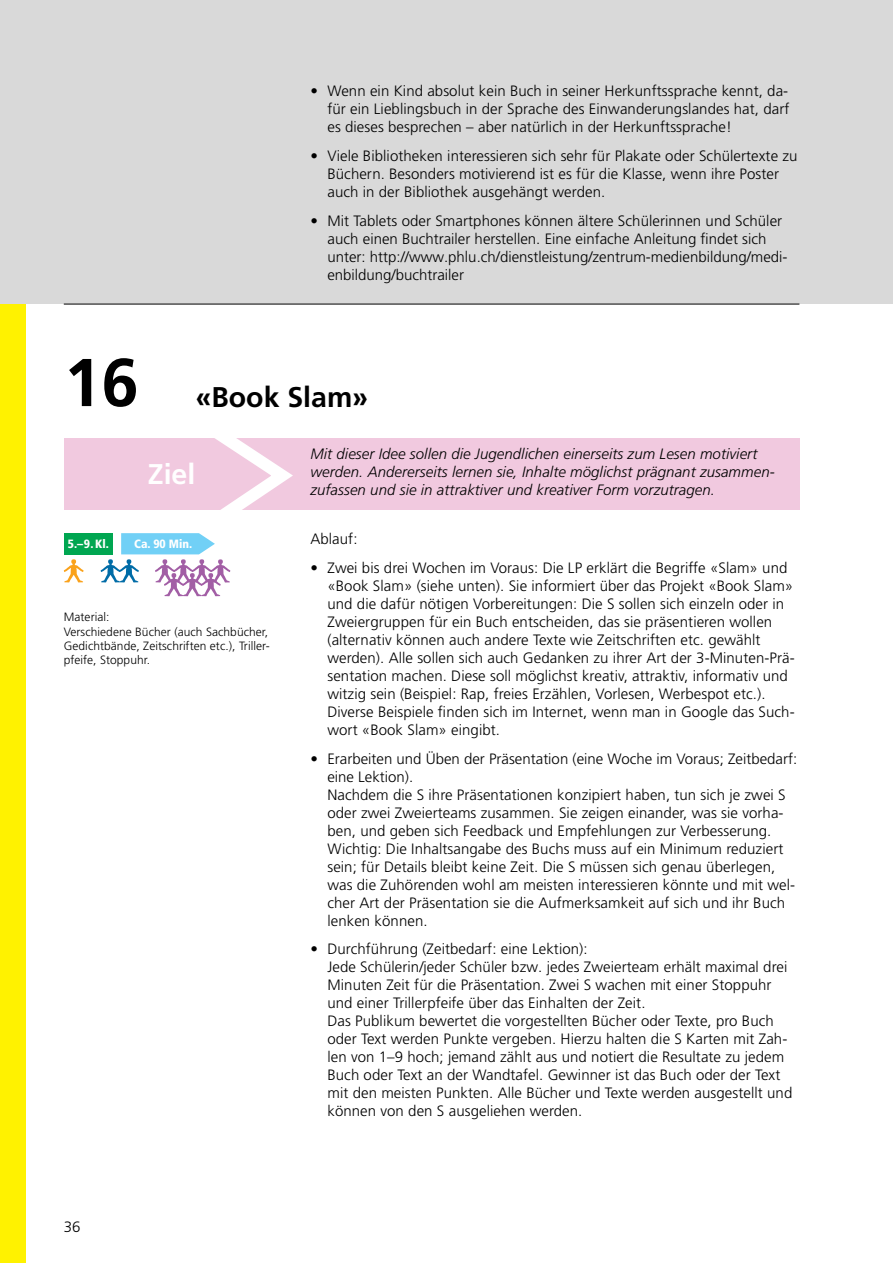
<style>
.page{position:relative;width:893px;height:1263px;background:#fff}
.page>*{position:absolute;margin:0;border:0;box-sizing:border-box;transform-origin:0 0}
.t1{font:700 67.5px "Frutiger";color:#000}
.t2{font:700 28.5px "Frutiger";color:#000}
.t3{font:700 28.5px "Frutiger";color:#fff}
.t4{font:300 15px/18px "Frutiger LT Pro";letter-spacing:.005em;color:#000}
.t5{font:italic 300 15px/18px "Frutiger";letter-spacing:.005em;color:#000}
.t6{font:300 15px "Frutiger";color:#000}
.t7{font:300 12px/14.4px "Frutiger LT Pro";letter-spacing:.005em;color:#000}
.t8{font:900 condensed 12px "Frutiger";color:#fff}
</style>
<div class="page">
<hr style="left:64px;top:304px;width:735px;height:1px;background:#000">
<div style="left:64px;top:533px;width:49px;height:21px;background:#00a651"></div>
<div style="left:64px;top:439px;width:735px;height:71px;background:#f1c9df"></div>
<svg style="left:100px;top:438px;width:204px;height:158px"></svg>
<svg style="left:64px;top:559px;width:20px;height:23px"></svg>
<div style="left:0;top:304px;width:26px;height:959px;background:#fff200"></div>
<hr style="left:892px;top:301px;width:1px;height:962px;background:#000">
<div style="left:0;top:0;width:893px;height:304px;background:#d9d9d9"></div>
<p class="t4" style="left:327px;top:82px;width:463px;text-align:justify;text-indent:-17px">• Wenn ein Kind absolut kein Buch in seiner Herkunftssprache kennt, da&shy;für ein Lieblingsbuch in der Sprache des Einwanderungslandes hat, darf es dieses besprechen – aber natürlich in der Herkunftssprache!</p>
<p class="t4" style="left:327px;top:147px;width:472px;text-indent:-17px">• Viele Bibliotheken interessieren sich sehr für Plakate oder Schülertexte zu<br>Büchern. Besonders motivierend ist es für die Klasse, wenn ihre Poster auch in der Bibliothek ausgehängt werden.</p>
<p class="t4" style="left:327px;top:211px;width:462px;text-indent:-17px">• Mit Tablets oder Smartphones können ältere Schülerinnen und Schüler auch einen Buchtrailer herstellen. Eine einfache Anleitung findet sich unter: http://www.phlu.ch/dienstleistung/zentrum-medienbildung/medi&shy;enbildung/buchtrailer</p>
<h1 class="t1" style="left:64px;top:343px;width:77px">16</h1>
<h2 class="t2" style="left:196px;top:381px;width:174px">«Book Slam»</h2>
<h2 class="t3" style="left:148px;top:458px;width:49px">Ziel</h2>
<p class="t5" style="left:310px;top:445px;width:466px">Mit dieser Idee sollen die Jugendlichen einerseits zum Lesen motiviert werden. Andererseits lernen sie, Inhalte möglichst prägnant zusammen&shy;zufassen und sie in attraktiver und kreativer Form vorzutragen.</p>
<p class="t8" style="left:68px;top:537px;width:43px">5.–9. Kl.</p>
<p class="t8" style="left:134px;top:537px;width:60px">Ca. 90 Min.</p>
<p class="t4" style="left:310px;top:530px;width:49px">Ablauf:</p>
<p class="t4" style="left:327px;top:559px;width:469px;text-indent:-17px">• Zwei bis drei Wochen im Voraus: Die LP erklärt die Begriffe «Slam» und «Book Slam» (siehe unten). Sie informiert über das Projekt «Book Slam» und die dafür nötigen Vorbereitungen: Die S sollen sich einzeln oder in Zweiergruppen für ein Buch entscheiden, das sie präsentieren wollen (alternativ können auch andere Texte wie Zeitschriften etc. gewählt werden). Alle sollen sich auch Gedanken zu ihrer Art der 3-Minuten-Prä&shy;sentation machen. Diese soll möglichst kreativ, attraktiv, informativ und witzig sein (Beispiel: Rap, freies Erzählen, Vorlesen, Werbespot etc.).<br>Diverse Beispiele finden sich im Internet, wenn man in Google das Such&shy;wort «Book Slam» eingibt.</p>
<p class="t4" style="left:327px;top:750px;width:471px;text-indent:-17px">• Erarbeiten und Üben der Präsentation (eine Woche im Voraus; Zeitbedarf: eine Lektion).<br>Nachdem die S ihre Präsentationen konzipiert haben, tun sich je zwei S oder zwei Zweierteams zusammen. Sie zeigen einander, was sie vorha&shy;ben, und geben sich Feedback und Empfehlungen zur Verbesserung.<br>Wichtig: Die Inhaltsangabe des Buchs muss auf ein Minimum reduziert sein; für Details bleibt keine Zeit. Die S müssen sich genau überlegen, was die Zuhörenden wohl am meisten interessieren könnte und mit wel&shy;cher Art der Präsentation sie die Aufmerksamkeit auf sich und ihr Buch lenken können.</p>
<p class="t4" style="left:327px;top:940px;width:466px;text-indent:-17px">• Durchführung (Zeitbedarf: eine Lektion):<br>Jede Schülerin/jeder Schüler bzw. jedes Zweierteam erhält maximal drei Minuten Zeit für die Präsentation. Zwei S wachen mit einer Stoppuhr und einer Trillerpfeife über das Einhalten der Zeit.<br>Das Publikum bewertet die vorgestellten Bücher oder Texte, pro Buch oder Text werden Punkte vergeben. Hierzu halten die S Karten mit Zah&shy;len von 1–9 hoch; jemand zählt aus und notiert die Resultate zu jedem Buch oder Text an der Wandtafel. Gewinner ist das Buch oder der Text mit den meisten Punkten. Alle Bücher und Texte werden ausgestellt und können von den S ausgeliehen werden.</p>
<p class="t7" style="left:64px;top:610px;width:207px">Material:<br>Verschiedene Bücher (auch Sachbücher,<br>Gedichtbände, Zeitschriften etc.), Triller&shy;pfeife, Stoppuhr.</p>
<p class="t6" style="left:64px;top:1218px;width:18px">36</p>
</div>
